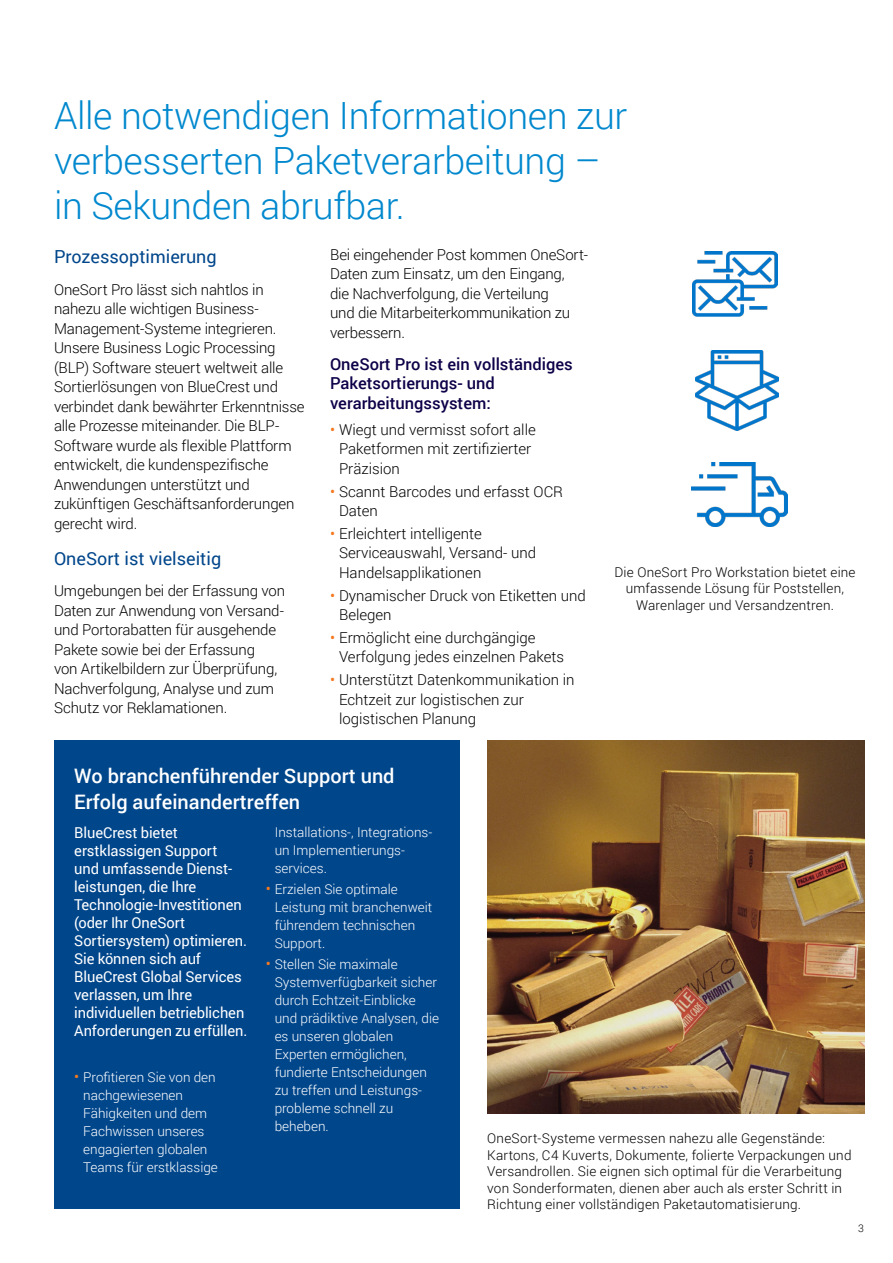
<style>
.page{position:relative;width:893px;height:1263px;background:#fff}
.page>*{position:absolute;margin:0;border:0;box-sizing:border-box;transform-origin:0 0}
.t1{font:300 37.5px/45px "Roboto";letter-spacing:-.01em;color:#0088ce}
.t2{font:500 19.95px/25.5px "Roboto";color:#fff}
.t3{font:18px "Roboto";color:#00468b}
.t4{font:500 16.5px/19.5px "Roboto";color:#0e0048}
.t5{font:300 15px/19.5px "Roboto";letter-spacing:-.005em;color:#000}
.t6{font:15px/18px "Roboto";letter-spacing:-.005em;color:#fff}
.t7{font:300 13.5px/18px "Roboto";color:#fff}
.t8{font:300 13.5px/16.5px "Roboto";letter-spacing:.015em;color:#000}
.t9{font:300 10.5px "Roboto";color:#000}
.s1{font-weight:400;color:#f47920}
.s2{font-weight:400;font-size:15px;color:#f47920}
</style>
<div class="page">
<div style="left:54px;top:741px;width:406px;height:468px;background:#00468b"></div>
<img style="left:487px;top:741px;width:377px;height:373px">
<img style="left:693px;top:252px;width:84px;height:64px">
<img style="left:692px;top:463px;width:95px;height:64px">
<img style="left:695px;top:350px;width:83px;height:80px">
<h1 class="t1" style="left:54px;top:91px;width:575px">Alle notwendigen Informationen zur verbesserten Paketverarbeitung – in Sekunden abrufbar.</h1>
<p class="t3" style="left:54px;top:244px;width:164px">Prozessoptimierung</p>
<p class="t5" style="left:54px;top:279px;width:252px">OneSort Pro lässt sich nahtlos in nahezu alle wichtigen Business-Management-Systeme integrieren.<br>Unsere Business Logic Processing (BLP) Software steuert weltweit alle Sortierlösungen von BlueCrest und verbindet dank bewährter Erkenntnisse alle Prozesse miteinander. Die BLP-Software wurde als flexible Plattform entwickelt, die kundenspezifische Anwendungen unterstützt und zukünftigen Geschäftsanforderungen gerecht wird.</p>
<p class="t3" style="left:54px;top:546px;width:169px">OneSort ist vielseitig</p>
<p class="t5" style="left:54px;top:581px;width:233px">Umgebungen bei der Erfassung von<br>Daten zur Anwendung von Versand&shy;und Portorabatten für ausgehende<br>Pakete sowie bei der Erfassung<br>von Artikelbildern zur Überprüfung,<br>Nachverfolgung, Analyse und zum<br>Schutz vor Reklamationen.</p>
<p class="t5" style="left:330px;top:244px;width:259px">Bei eingehender Post kommen OneSort-<br>Daten zum Einsatz, um den Eingang, die Nachverfolgung, die Verteilung<br>und die Mitarbeiterkommunikation zu verbessern.</p>
<p class="t4" style="left:330px;top:353px;width:244px">OneSort Pro ist ein vollständiges<br>Paketsortierungs- und verarbeitungssystem:</p>
<p class="t5" style="left:339px;top:419px;width:198px;text-indent:-9px"><span class="s1">•</span> Wiegt und vermisst sofort alle<br>Paketformen mit zertifizierter<br>Präzision</p>
<p class="t5" style="left:339px;top:481px;width:226px;text-indent:-9px"><span class="s1">•</span> Scannt Barcodes und erfasst OCR<br>Daten</p>
<p class="t5" style="left:339px;top:523px;width:199px;text-indent:-9px"><span class="s1">•</span> Erleichtert intelligente<br>Serviceauswahl, Versand- und<br>Handelsapplikationen</p>
<p class="t5" style="left:339px;top:585px;width:248px;text-indent:-9px"><span class="s1">•</span> Dynamischer Druck von Etiketten und<br>Belegen</p>
<p class="t5" style="left:339px;top:627px;width:226px;text-indent:-9px"><span class="s1">•</span> Ermöglicht eine durchgängige<br>Verfolgung jedes einzelnen Pakets</p>
<p class="t5" style="left:339px;top:669px;width:237px;text-indent:-9px"><span class="s1">•</span> Unterstützt Datenkommunikation in<br>Echtzeit zur logistischen zur logistischen Planung</p>
<h2 class="t2" style="left:74px;top:762px;width:322px">Wo branchenführender Support und<br>Erfolg aufeinandertreffen</h2>
<p class="t8" style="left:614px;top:563px;width:243px;text-align:center">Die OneSort Pro Workstation bietet eine umfassende Lösung für Poststellen,<br>Warenlager und Versandzentren.</p>
<p class="t6" style="left:74px;top:823px;width:175px">BlueCrest bietet erstklassigen Support<br>und umfassende Dienst&shy;leistungen, die Ihre<br>Technologie-Investitionen (oder Ihr OneSort<br>Sortiersystem) optimieren.<br>Sie können sich auf<br>BlueCrest Global Services verlassen, um Ihre individuellen betrieblichen<br>Anforderungen zu erfüllen.</p>
<p class="t7" style="left:83px;top:1068px;width:136px;text-indent:-9px"><span class="s2">•</span> Profitieren Sie von den nachgewiesenen<br>Fähigkeiten und dem<br>Fachwissen unseres engagierten globalen<br>Teams für erstklassige</p>
<p class="t7" style="left:275px;top:822px;width:158px">Installations-, Integrations&shy;un Implementierungs&shy;services.</p>
<p class="t7" style="left:275px;top:880px;width:159px;text-indent:-9px"><span class="s2">•</span> Erzielen Sie optimale<br>Leistung mit branchenweit führendem technischen<br>Support.</p>
<p class="t7" style="left:275px;top:955px;width:166px;text-indent:-9px"><span class="s2">•</span> Stellen Sie maximale<br>Systemverfügbarkeit sicher durch Echtzeit-Einblicke und prädiktive Analysen, die es unseren globalen<br>Experten ermöglichen, fundierte Entscheidungen zu treffen und Leistungs&shy;probleme schnell zu beheben.</p>
<p class="t8" style="left:487px;top:1130px;width:366px">OneSort-Systeme vermessen nahezu alle Gegenstände:<br>Kartons, C4 Kuverts, Dokumente, folierte Verpackungen und Versandrollen. Sie eignen sich optimal für die Verarbeitung von Sonderformaten, dienen aber auch als erster Schritt in Richtung einer vollständigen Paketautomatisierung.</p>
<p class="t9" style="left:858px;top:1220px;width:7px">3</p>
</div>
